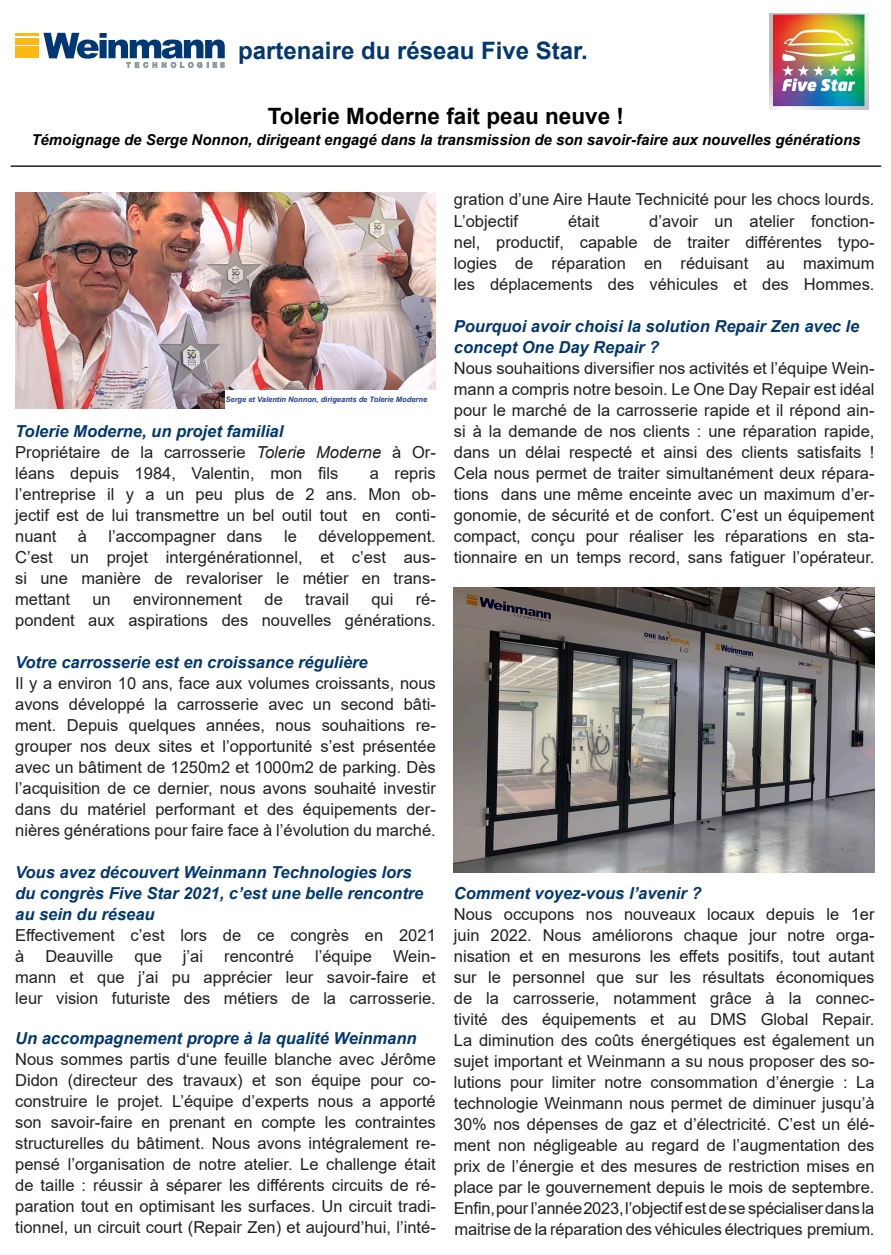
<style>
.page{position:relative;width:891px;height:1255px;background:#fff}
.page>*{position:absolute;margin:0;border:0;box-sizing:border-box;transform-origin:0 0}
.t1{font:700 24px "Arial";color:#023770}
.t2{font:700 22.5px "Arial";color:#000}
.t3{font:16.5px/21px "Arial";color:#231f20;text-align:justify}
.t4{font:italic 700 16.5px/21px "Arial";color:#023770}
.t5{font:italic 700 15px "Arial";color:#000}
.t6{font:italic 700 7.5px "Arial";color:#253f8e}
.s1{font-style:italic}
</style>
<div class="page">
<svg style="left:769px;top:13px;width:99px;height:97px"></svg>
<img style="left:773px;top:15px;width:91px;height:91px">
<img style="left:15px;top:193px;width:421px;height:216px">
<img style="left:454px;top:587px;width:420px;height:285px">
<div style="left:16px;top:47px;width:23px;height:11px;background:#fcb814"></div>
<div style="left:16px;top:38px;width:23px;height:6px;background:#fcb814"></div>
<hr style="left:16px;top:33px;width:23px;height:3px;background:#fcb814">
<svg style="left:43px;top:33px;width:182px;height:35px"></svg>
<div style="left:225px;top:390px;width:211px;height:19px;background:#fff"></div>
<hr style="left:11px;top:165px;width:870px;height:2px;background:#231f20">
<p class="t1" style="left:238px;top:33px;width:351px">partenaire du réseau Five Star.</p>
<p class="t2" style="left:268px;top:100px;width:357px">Tolerie Moderne fait peau neuve !</p>
<p class="t5" style="left:31px;top:130px;width:830px">Témoignage de Serge Nonnon, dirigeant engagé dans la transmission de son savoir-faire aux nouvelles générations</p>
<p class="t6" style="left:225px;top:395px;width:203px">Serge et Valentin Nonnon, dirigeants de Tolerie Moderne</p>
<p class="t4" style="left:15px;top:421px;width:270px">Tolerie Moderne, un projet familial</p>
<p class="t3" style="left:15px;top:441px;width:422px">Propriétaire de la carrosserie <span class="s1">Tolerie Moderne</span> à Or&shy;léans depuis 1984, Valentin, mon fils</p>
<p class="t3" style="left:15px;top:462px;width:422px;text-indent:354px">a repris l’entreprise il y a un peu plus de 2 ans. Mon ob&shy;jectif est de lui transmettre un bel outil tout en conti&shy;nuant</p>
<p class="t3" style="left:78px;top:525px;width:11px">à</p>
<p class="t3" style="left:109px;top:525px;width:155px">l’accompagner dans</p>
<p class="t3" style="left:284px;top:525px;width:14px">le</p>
<p class="t3" style="left:318px;top:525px;width:119px">développement.</p>
<p class="t3" style="left:15px;top:546px;width:422px">C’est un projet intergénérationnel, et c’est aus&shy;si une manière de revaloriser le métier en trans&shy;mettant</p>
<p class="t3" style="left:15px;top:588px;width:422px;text-align:right">ré-<br>pondent aux aspirations des nouvelles générations.</p>
<p class="t4" style="left:15px;top:652px;width:354px">Votre carrosserie est en croissance régulière</p>
<p class="t3" style="left:15px;top:672px;width:422px">Il y a environ 10 ans, face aux volumes croissants, nous avons développé la carrosserie avec un second bâti&shy;ment. Depuis quelques années, nous souhaitions re&shy;grouper nos deux sites et l’opportunité s’est présentée avec un bâtiment de 1250m2 et 1000m2 de parking. Dès l’acquisition de ce dernier, nous avons souhaité investir dans du matériel performant et des équipements der&shy;nières générations pour faire face à l’évolution du marché.</p>
<p class="t4" style="left:15px;top:862px;width:410px">Vous avez découvert Weinmann Technologies lors du congrès Five Star 2021, c’est une belle rencontre au sein du réseau</p>
<p class="t3" style="left:15px;top:924px;width:422px">Effectivement c’est lors de ce congrès en 2021 à</p>
<p class="t3" style="left:92px;top:588px;width:20px">un</p>
<p class="t3" style="left:133px;top:588px;width:111px">environnement</p>
<p class="t3" style="left:264px;top:588px;width:20px">de</p>
<p class="t3" style="left:305px;top:588px;width:46px">travail</p>
<p class="t3" style="left:371px;top:588px;width:24px">qui</p>
<p class="t3" style="left:45px;top:945px;width:69px">Deauville</p>
<p class="t3" style="left:134px;top:945px;width:29px">que</p>
<p class="t3" style="left:183px;top:945px;width:22px">j’ai</p>
<p class="t3" style="left:224px;top:945px;width:71px">rencontré</p>
<p class="t3" style="left:315px;top:945px;width:58px">l’équipe</p>
<p class="t3" style="left:15px;top:945px;width:422px;text-indent:378px">Wein&shy;mann et que j’ai pu apprécier leur savoir-faire et leur vision futuriste des métiers de la carrosserie.</p>
<p class="t4" style="left:15px;top:1028px;width:403px">Un accompagnement propre à la qualité Weinmann</p>
<p class="t3" style="left:15px;top:1049px;width:422px">Nous sommes partis d‘une feuille blanche avec Jérôme Didon (directeur des travaux) et son équipe pour co&shy;construire le projet. L’équipe d’experts nous a apporté son savoir-faire en prenant en compte les contraintes structurelles du bâtiment. Nous avons intégralement re&shy;pensé l’organisation de notre atelier. Le challenge était de taille : réussir à séparer les différents circuits de ré&shy;paration tout en optimisant les surfaces. Un circuit tradi&shy;tionnel, un circuit court (Repair Zen) et aujourd’hui, l’inté-</p>
<p class="t3" style="left:454px;top:189px;width:422px">gration d’une Aire Haute Technicité pour les chocs lourds.</p>
<p class="t3" style="left:454px;top:210px;width:66px">L’objectif</p>
<p class="t3" style="left:568px;top:210px;width:33px">était</p>
<p class="t3" style="left:454px;top:210px;width:422px;text-indent:195px">d’avoir un atelier fonction&shy;nel, productif, capable de traiter différentes typo&shy;logies de réparation en réduisant au maximum les déplacements des véhicules et des Hommes.</p>
<p class="t4" style="left:454px;top:316px;width:407px">Pourquoi avoir choisi la solution Repair Zen avec le concept One Day Repair ?</p>
<p class="t3" style="left:454px;top:357px;width:422px">Nous souhaitions diversifier nos activités et l’équipe Wein&shy;mann a compris notre besoin. Le One Day Repair est idéal pour le marché de la carrosserie rapide et il répond ain&shy;si à la demande de nos clients : une réparation rapide, dans un délai respecté et ainsi des clients satisfaits !</p>
<p class="t3" style="left:454px;top:462px;width:422px">Cela nous permet de traiter simultanément deux répara&shy;tions dans une même enceinte avec un maximum d’er&shy;gonomie, de sécurité et de confort. C’est un équipement compact, conçu pour réaliser les réparations en sta&shy;tionnaire en un temps record, sans fatiguer l’opérateur.</p>
<p class="t4" style="left:454px;top:883px;width:249px">Comment voyez-vous l’avenir ?</p>
<p class="t3" style="left:454px;top:903px;width:422px">Nous occupons nos nouveaux locaux depuis le 1er juin 2022. Nous améliorons chaque jour notre orga&shy;nisation et en mesurons les effets positifs, tout autant sur le personnel que sur les résultats économiques de la carrosserie, notamment grâce à la connec&shy;tivité des équipements et au DMS Global Repair.</p>
<p class="t3" style="left:454px;top:1029px;width:422px">La diminution des coûts énergétiques est également un sujet important et Weinmann a su nous proposer des so&shy;lutions pour limiter notre consommation d’énergie : La technologie Weinmann nous permet de diminuer jusqu’à 30% nos dépenses de gaz et d’électricité. C’est un élé&shy;ment non négligeable au regard de l’augmentation des prix de l’énergie et des mesures de restriction mises en place par le gouvernement depuis le mois de septembre.</p>
<p class="t3" style="left:454px;top:1197px;width:422px">Enfin, pour l’année 2023, l’objectif est de se spécialiser dans la</p>
<p class="t3" style="left:454px;top:1218px;width:421px">maitrise de la réparation des véhicules électriques premium.</p>
</div>
